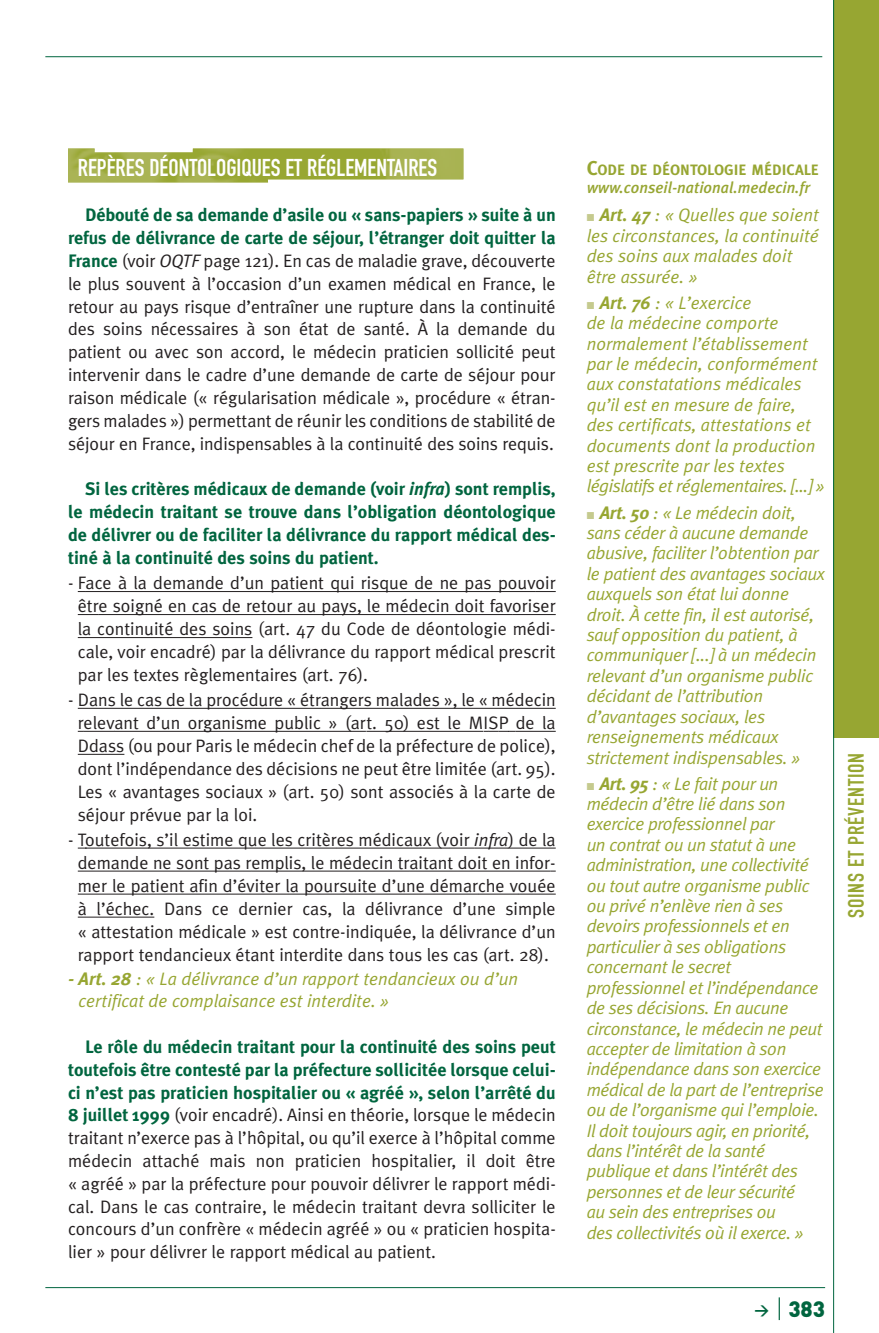
<style>
.page{position:relative;width:879px;height:1333px;background:#fff}
.page>*{position:absolute;margin:0;border:0;box-sizing:border-box;transform-origin:0 0}
.t1{font:24px "DIN Engschrift Alternate";color:#fff}
.t2{font:22px "DIN Engschrift";letter-spacing:.035em;color:#97a632}
.t3{font:900 22px "DIN";color:#00653f}
.t4{font:18px/22.8px "Meta Plus Normal";color:#231f20;text-align:justify}
.t5{font:italic 18px/20.4px "Meta Plus Normal";letter-spacing:-.015em;color:#97a632}
.t6{font:700 18px/22.8px "Meta Plus";color:#00653f;text-align:justify}
.t7{font:italic 500 16px "Meta Plus";color:#97a632}
.t8{font:700 15px "Meta Plus";color:#97a632}
.s1{font-family:"Meta Plus";font-weight:700;color:#00653f}
.s2{font-style:italic}
.s3{font-family:"Meta Plus";font-weight:700}
.s4{font-size:20px}
.s5{color:#c5ca8e}
.s6{font-weight:700;font-size:14.4px}
</style>
<div class="page">
<img style="left:68px;top:148px;width:395px;height:34px">
<hr style="left:45px;top:56px;width:777px;height:1px;background:#00653f">
<div style="left:833px;top:0;width:46px;height:737px;background:#97a632"></div>
<hr style="left:833px;top:0;width:1px;height:1332px;background:#00653f">
<hr style="left:778px;top:1297px;width:2px;height:22px;background:#00653f">
<hr style="left:45px;top:1287px;width:780px;height:1px;background:#00653f">
<hr style="left:86px;top:591px;width:450px;height:1px;background:#231f20">
<svg style="left:535px;top:591px;width:21px;height:1px"></svg>
<svg style="left:78px;top:614px;width:21px;height:1px"></svg>
<hr style="left:99px;top:614px;width:153px;height:1px;background:#231f20">
<hr style="left:252px;top:614px;width:260px;height:1px;background:#231f20">
<hr style="left:512px;top:614px;width:44px;height:1px;background:#231f20">
<hr style="left:78px;top:637px;width:174px;height:1px;background:#231f20">
<hr style="left:78px;top:708px;width:144px;height:1px;background:#231f20">
<hr style="left:222px;top:708px;width:52px;height:1px;background:#231f20">
<hr style="left:274px;top:708px;width:47px;height:1px;background:#231f20">
<hr style="left:321px;top:708px;width:235px;height:1px;background:#231f20">
<hr style="left:84px;top:731px;width:31px;height:1px;background:#231f20">
<hr style="left:114px;top:731px;width:89px;height:1px;background:#231f20">
<hr style="left:203px;top:731px;width:163px;height:1px;background:#231f20">
<hr style="left:366px;top:731px;width:117px;height:1px;background:#231f20">
<svg style="left:483px;top:731px;width:33px;height:1px"></svg>
<hr style="left:516px;top:731px;width:40px;height:1px;background:#231f20">
<hr style="left:78px;top:754px;width:46px;height:1px;background:#231f20">
<hr style="left:85px;top:847px;width:252px;height:1px;background:#231f20">
<hr style="left:337px;top:847px;width:113px;height:1px;background:#231f20">
<svg style="left:449px;top:847px;width:59px;height:1px"></svg>
<hr style="left:508px;top:847px;width:48px;height:1px;background:#231f20">
<hr style="left:78px;top:870px;width:174px;height:1px;background:#231f20">
<hr style="left:251px;top:870px;width:158px;height:1px;background:#231f20">
<hr style="left:409px;top:870px;width:141px;height:1px;background:#231f20">
<hr style="left:78px;top:893px;width:400px;height:1px;background:#231f20">
<hr style="left:478px;top:893px;width:40px;height:1px;background:#231f20">
<hr style="left:518px;top:893px;width:38px;height:1px;background:#231f20">
<hr style="left:78px;top:916px;width:76px;height:1px;background:#231f20">
<h1 class="t1" style="left:78px;top:159px;width:361px">REPÈRES DÉONTOLOGIQUES ET RÉGLEMENTAIRES</h1>
<p class="t6" style="left:68px;top:205px;width:489px;text-align:right">Débouté de sa demande d’asile ou « sans-papiers » suite à un refus de délivrance de carte de séjour, l’étranger doit quitter la</p>
<p class="t4" style="left:68px;top:251px;width:489px"><span class="s1">France</span> (voir <span class="s2">OQTF</span> page 121). En cas de maladie grave, découverte le plus souvent à l’occasion d’un examen médical en France, le retour au pays risque d’entraîner une rupture dans la continuité des soins nécessaires à son état de santé. À la demande du patient ou avec son accord, le médecin praticien sollicité peut intervenir dans le cadre d’une demande de carte de séjour pour raison médicale (« régularisation médicale », procédure « étran&shy;gers malades ») permettant de réunir les conditions de stabilité de séjour en France, indispensables à la continuité des soins requis.</p>
<p class="t6" style="left:68px;top:478px;width:489px;text-indent:17px">Si les critères médicaux de demande (voir <span class="s2">infra</span>) sont remplis, le médecin traitant se trouve dans l’obligation déontologique de délivrer ou de faciliter la délivrance du rapport médical des&shy;tiné à la continuité des soins du patient.</p>
<p class="t4" style="left:78px;top:573px;width:479px;text-indent:-10px">- Face à la demande d’un patient qui risque de ne pas pouvoir être soigné en cas de retour au pays, le médecin doit favoriser la continuité des soins (art. 47 du Code de déontologie médi&shy;cale, voir encadré) par la délivrance du rapport médical prescrit par les textes règlementaires (art. 76).</p>
<p class="t4" style="left:78px;top:690px;width:479px;text-indent:-10px">- Dans le cas de la procédure « étrangers malades », le « médecin relevant d’un organisme public » (art. 50) est le MISP de la Ddass (ou pour Paris le médecin chef de la préfecture de police), dont l’indépendance des décisions ne peut être limitée (art. 95).<br>Les « avantages sociaux » (art. 50) sont associés à la carte de séjour prévue par la loi.</p>
<p class="t4" style="left:68px;top:829px;width:489px;text-align:center">- Toutefois, s’il estime que les critères médicaux (voir <span class="s2">infra</span>) de la demande ne sont pas remplis, le médecin traitant doit en infor&shy;mer le patient afin d’éviter la poursuite d’une démarche vouée à l’échec. Dans ce dernier cas, la délivrance d’une simple « attestation médicale » est contre-indiquée, la délivrance d’un rapport tendancieux étant interdite dans tous les cas (art. 28).</p>
<p class="t5" style="left:79px;top:969px;width:441px;line-height:22px;text-indent:-10px"><span class="s3">- Art. 28</span> : « La délivrance d’un rapport tendancieux ou d’un certificat de complaisance est interdite. »</p>
<p class="t6" style="left:68px;top:1036px;width:489px;text-indent:17px">Le rôle du médecin traitant pour la continuité des soins peut toutefois être contesté par la préfecture sollicitée lorsque celui&shy;ci n’est pas praticien hospitalier ou « agréé », selon l’arrêté du</p>
<p class="t4" style="left:68px;top:1105px;width:489px"><span class="s1">8 juillet 1999</span> (voir encadré). Ainsi en théorie, lorsque le médecin traitant n’exerce pas à l’hôpital, ou qu’il exerce à l’hôpital comme médecin attaché mais non praticien hospitalier, il doit être « agréé » par la préfecture pour pouvoir délivrer le rapport médi&shy;cal. Dans le cas contraire, le médecin traitant devra solliciter le concours d’un confrère « médecin agréé » ou « praticien hospita&shy;lier » pour délivrer le rapport médical au patient.</p>
<p class="t8" style="left:587px;top:162px;width:234px"><span class="s4">C</span>ODE DE DÉONTOLOGIE MÉDICALE</p>
<p class="t7" style="left:587px;top:179px;width:225px">www.conseil-national.medecin.fr</p>
<p class="t5" style="left:587px;top:206px;width:234px"><span class="s5">■</span> <span class="s3">Art. 47</span> : « Quelles que soient les circonstances, la continuité des soins aux malades doit être assurée. »</p>
<p class="t5" style="left:587px;top:293px;width:240px"><span class="s5">■</span> <span class="s3">Art. 76</span> : « L’exercice<br>de la médecine comporte normalement l’établissement par le médecin, conformément aux constatations médicales qu’il est en mesure de faire, des certificats, attestations et documents dont la production est prescrite par les textes législatifs et réglementaires. […] »</p>
<p class="t5" style="left:587px;top:503px;width:240px"><span class="s5">■</span> <span class="s3">Art. 50</span> : « Le médecin doit, sans céder à aucune demande abusive, faciliter l’obtention par le patient des avantages sociaux auxquels son état lui donne droit. À cette fin, il est autorisé, sauf opposition du patient, à communiquer [...] à un médecin relevant d’un organisme public décidant de l’attribution d’avantages sociaux, les renseignements médicaux strictement indispensables. »</p>
<p class="t5" style="left:587px;top:774px;width:238px"><span class="s5">■</span> <span class="s3">Art. 95</span> : « Le fait pour un médecin d’être lié dans son exercice professionnel par<br>un contrat ou un statut à une administration, une collectivité ou tout autre organisme public ou privé n’enlève rien à ses devoirs professionnels et en particulier à ses obligations concernant le secret professionnel et l’indépendance de ses décisions. En aucune circonstance, le médecin ne peut accepter de limitation à son indépendance dans son exercice médical de la part de l’entreprise ou de l’organisme qui l’emploie.<br>Il doit toujours agir, en priorité, dans l’intérêt de la santé publique et dans l’intérêt des personnes et de leur sécurité<br>au sein des entreprises ou<br>des collectivités où il exerce. »</p>
<p class="t2" style="left:848px;top:918px;width:166px;rotate:-90deg">SOINS ET PRÉVENTION</p>
<p class="t3" style="left:754px;top:1301px;width:72px"><span class="s6">&gt;</span> 383</p>
</div>
